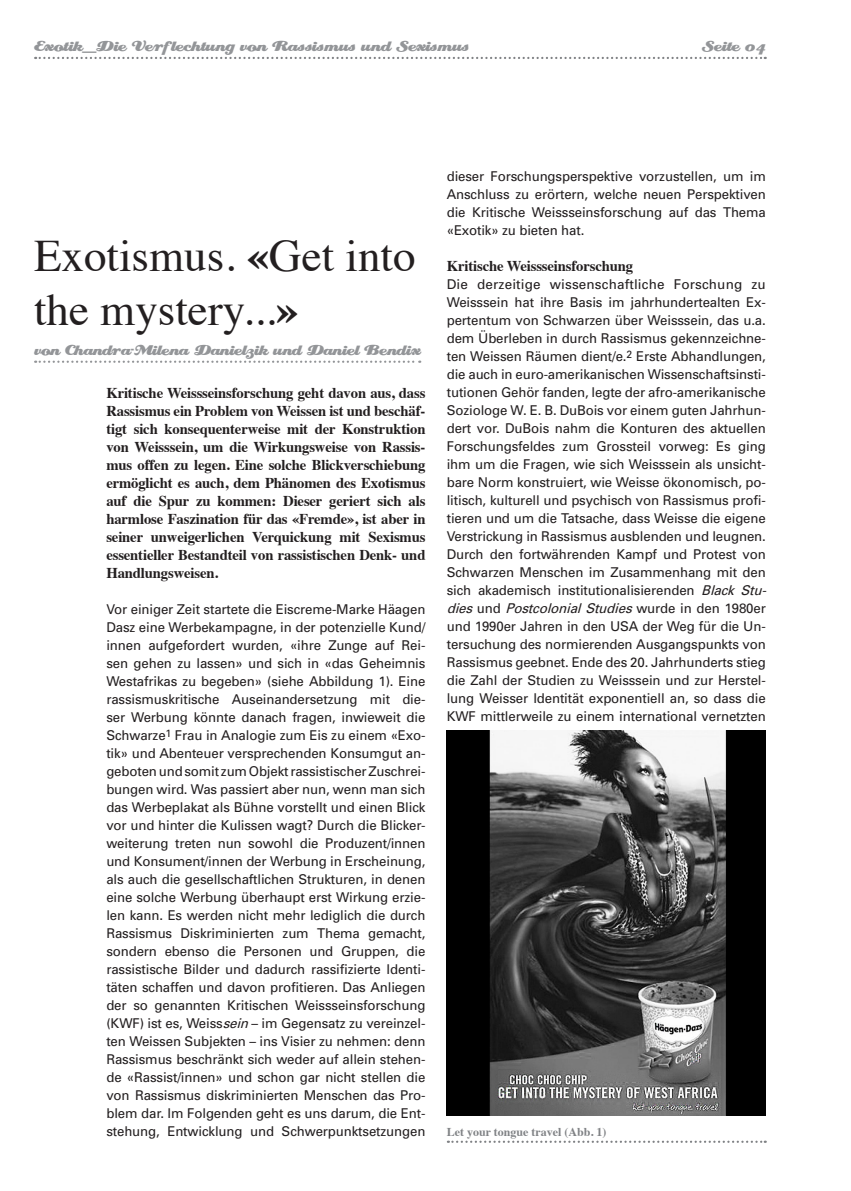
<style>
.page{position:relative;width:851px;height:1191px;background:#fff}
.page>*{position:absolute;margin:0;border:0;box-sizing:border-box;transform-origin:0 0}
.t1{font:45px/54px "Times";color:#231f20}
.t2{font:17.25px "Creampuff";color:#939598}
.t3{font:700 15px/18px "Times";letter-spacing:-.01em;color:#231f20;text-align:justify}
.t4{font:13.5px/18px "Univers";letter-spacing:-.01em;color:#231f20;text-align:justify}
.t5{font:700 12px "Times";color:#808285}
.s1{font-weight:700}
.s2{font-style:italic}
</style>
<div class="page">
<svg style="left:35px;top:57px;width:730px;height:2px"></svg>
<svg style="left:35px;top:360px;width:385px;height:3px"></svg>
<svg style="left:448px;top:1140px;width:317px;height:2px"></svg>
<img style="left:446px;top:731px;width:319px;height:384px">
<p class="t2" style="left:34px;top:37px;width:436px">Exotik_Die Verflechtung von Rassismus und Sexismus</p>
<p class="t2" style="left:701px;top:37px;width:65px">Seite 04</p>
<p class="t1" style="left:34px;top:225px;width:383px">Exotismus. <span class="s1">«</span>Get into the mystery...<span class="s1">»</span></p>
<p class="t2" style="left:34px;top:341px;width:388px">von Chandra-Milena Danielzik und Daniel Bendix</p>
<p class="t3" style="left:106px;top:382px;width:320px">Kritische Weissseinsforschung geht davon aus, dass Rassismus ein Problem von Weissen ist und beschäf&shy;tigt sich konsequenterweise mit der Konstruktion von Weisssein, um die Wirkungsweise von Rassis&shy;mus offen zu legen. Eine solche Blickverschiebung ermöglicht es auch, dem Phänomen des Exotismus auf die Spur zu kommen: Dieser geriert sich als harmlose Faszination für das «Fremde», ist aber in seiner unweigerlichen Verquickung mit Sexismus essentieller Bestandteil von rassistischen Denk- und Handlungsweisen.</p>
<p class="t4" style="left:106px;top:600px;width:320px">Vor einiger Zeit startete die Eiscreme-Marke Häagen Dasz eine Werbekampagne, in der potenzielle Kund/ innen aufgefordert wurden, «ihre Zunge auf Rei&shy;sen gehen zu lassen» und sich in «das Geheimnis Westafrikas zu begeben» (siehe Abbildung 1). Eine rassismuskritische Auseinandersetzung mit die&shy;ser Werbung könnte danach fragen, inwieweit die Schwarze<sup>1</sup> Frau in Analogie zum Eis zu einem «Exo&shy;tik» und Abenteuer versprechenden Konsumgut an&shy;geboten und somit zum Objekt rassistischer Zuschrei&shy;bungen wird. Was passiert aber nun, wenn man sich das Werbeplakat als Bühne vorstellt und einen Blick vor und hinter die Kulissen wagt? Durch die Blicker&shy;weiterung treten nun sowohl die Produzent/innen und Konsument/innen der Werbung in Erscheinung, als auch die gesellschaftlichen Strukturen, in denen eine solche Werbung überhaupt erst Wirkung erzie&shy;len kann. Es werden nicht mehr lediglich die durch Rassismus Diskriminierten zum Thema gemacht, sondern ebenso die Personen und Gruppen, die rassistische Bilder und dadurch rassifizierte Identi&shy;täten schaffen und davon profitieren. Das Anliegen der so genannten Kritischen Weissseinsforschung (KWF) ist es, Weiss<span class="s2">sein</span>– im Gegensatz zu vereinzel&shy;ten Weissen Subjekten – ins Visier zu nehmen: denn Rassismus beschränkt sich weder auf allein stehen&shy;de «Rassist/innen» und schon gar nicht stellen die von Rassismus diskriminierten Menschen das Pro&shy;blem dar. Im Folgenden geht es uns darum, die Ent&shy;stehung, Entwicklung und Schwerpunktsetzungen</p>
<p class="t4" style="left:446px;top:167px;width:320px">dieser Forschungsperspektive vorzustellen, um im Anschluss zu erörtern, welche neuen Perspektiven die Kritische Weissseinsforschung auf das Thema «Exotik» zu bieten hat.</p>
<p class="t3" style="left:446px;top:255px;width:188px">Kritische Weissseinsforschung</p>
<p class="t4" style="left:446px;top:275px;width:325px;text-align:left">Die derzeitige wissenschaftliche Forschung zu Weisssein hat ihre Basis im jahrhundertealten Ex&shy;pertentum von Schwarzen über Weisssein, das u.a. dem Überleben in durch Rassismus gekennzeichne&shy;ten Weissen Räumen dient/e.<sup>2</sup> Erste Abhandlungen, die auch in euro-amerikanischen Wissenschaftsinsti&shy;tutionen Gehör fanden, legte der afro-amerikanische Soziologe W. E. B. DuBois vor einem guten Jahrhun&shy;dert vor. DuBois nahm die Konturen des aktuellen Forschungsfeldes zum Grossteil vorweg: Es ging ihm um die Fragen, wie sich Weisssein als unsicht&shy;bare Norm konstruiert, wie Weisse ökonomisch, po&shy;litisch, kulturell und psychisch von Rassismus profi&shy;tieren und um die Tatsache, dass Weisse die eigene Verstrickung in Rassismus ausblenden und leugnen.<br>Durch den fortwährenden Kampf und Protest von Schwarzen Menschen im Zusammenhang mit den sich akademisch institutionalisierenden <span class="s2">Black Stu&shy;dies</span>u n d <span class="s2">PostcolonialStudies</span>w u r d e i n d e n 1 9 8 0 e r und 1990er Jahren in den USA der Weg für die Un&shy;tersuchung des normierenden Ausgangspunkts von Rassismus geebnet. Ende des 20. Jahrhunderts stieg die Zahl der Studien zu Weisssein und zur Herstel&shy;lung Weisser Identität exponentiell an, so dass die KWF mittlerweile zu einem international vernetzten</p>
<p class="t5" style="left:446px;top:1120px;width:161px">Let your tongue travel (Abb. 1)</p>
</div>
